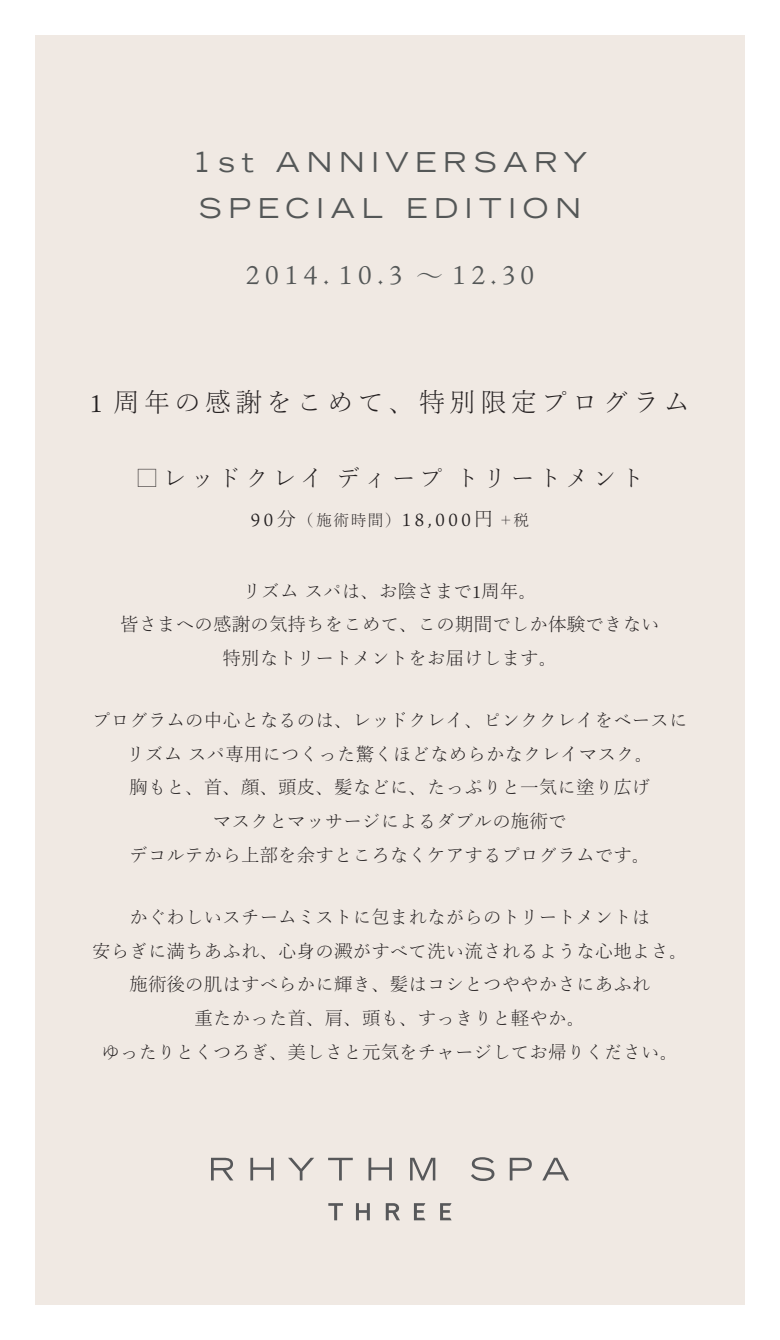
<style>
.page{position:relative;width:780px;height:1340px;background:#fff}
.page>*{position:absolute;margin:0;border:0;box-sizing:border-box;transform-origin:0 0}
.t1{font:300 28.25px "Adobe Jenson Pro";letter-spacing:.2em;color:#545757}
.t2{font:expanded 27px/46px "Trade Gothic LH";letter-spacing:.25em;color:#545757}
.t3{font:26.5px "Yu Mincho Std L";letter-spacing:.15em;color:#231f20}
.t4{font:24px "Yu Mincho Std L";letter-spacing:.15em;color:#231f20}
.t5{font:300 19.5px "Adobe Jenson Pro";letter-spacing:.185em;color:#231f20}
.t6{font:18.5px/33.8px "Yu Mincho Std L";color:#231f20;text-align:center}
.s1{font-family:"Yu Mincho Std L";font-weight:400}
.s2{font-family:"Adobe Jenson Pro";font-weight:300}
.s3{font-family:"Yu Mincho Std L";font-weight:400;font-size:15.5px}
</style>
<div class="page">
<div style="left:35px;top:35px;width:709px;height:1269px;background:#f0e9e3"></div>
<svg style="left:211px;top:1157px;width:22px;height:23px"></svg>
<svg style="left:250px;top:1157px;width:24px;height:23px"></svg>
<svg style="left:288px;top:1157px;width:26px;height:23px"></svg>
<svg style="left:328px;top:1157px;width:25px;height:23px"></svg>
<svg style="left:368px;top:1157px;width:24px;height:23px"></svg>
<svg style="left:410px;top:1157px;width:25px;height:23px"></svg>
<svg style="left:471px;top:1157px;width:23px;height:23px"></svg>
<svg style="left:509px;top:1157px;width:23px;height:23px"></svg>
<svg style="left:542px;top:1157px;width:27px;height:23px"></svg>
<svg style="left:328px;top:1203px;width:15px;height:17px"></svg>
<svg style="left:356px;top:1203px;width:14px;height:17px"></svg>
<svg style="left:386px;top:1203px;width:14px;height:17px"></svg>
<svg style="left:414px;top:1203px;width:11px;height:17px"></svg>
<svg style="left:440px;top:1203px;width:11px;height:17px"></svg>
<h2 class="t2" style="left:192px;top:139px;width:397px">1st ANNIVERSARY<br>SPECIAL EDITION</h2>
<h1 class="t1" style="left:246px;top:259px;width:289px">2014. 10.3 <span class="s1">～</span>12.30</h1>
<h3 class="t3" style="left:90px;top:383px;width:602px"><span class="s2">1</span> 周年の感謝をこめて、特別限定プログラム</h3>
<p class="t4" style="left:135px;top:461px;width:511px">□レッドクレイディープトリートメント</p>
<p class="t5" style="left:251px;top:508px;width:280px">90<span class="s1">分</span><span class="s3">（施術時間）</span>18,000<span class="s1">円</span><span class="s3">＋税</span></p>
<p class="t6" style="left:120px;top:574px;width:541px">リズムスパは、お陰さまで<span class="s2">1</span>周年。<br>皆さまへの感謝の気持ちをこめて、この期間でしか体験できない特別なトリートメントをお届けします。</p>
<p class="t6" style="left:92px;top:703px;width:597px">プログラムの中心となるのは、レッドクレイ、ピンククレイをベースにリズムスパ専用につくった驚くほどなめらかなクレイマスク。<br>胸もと、首、顔、頭皮、髪などに、たっぷりと一気に塗り広げ<br>マスクとマッサージによるダブルの施術で<br>デコルテから上部を余すところなくケアするプログラムです。</p>
<p class="t6" style="left:92px;top:900px;width:597px">かぐわしいスチームミストに包まれながらのトリートメントは<br>安らぎに満ちあふれ、心身の澱がすべて洗い流されるような心地よさ。施術後の肌はすべらかに輝き、髪はコシとつややかさにあふれ<br>重たかった首、肩、頭も、すっきりと軽やか。<br>ゆったりとくつろぎ、美しさと元気をチャージしてお帰りください。</p>
</div>
